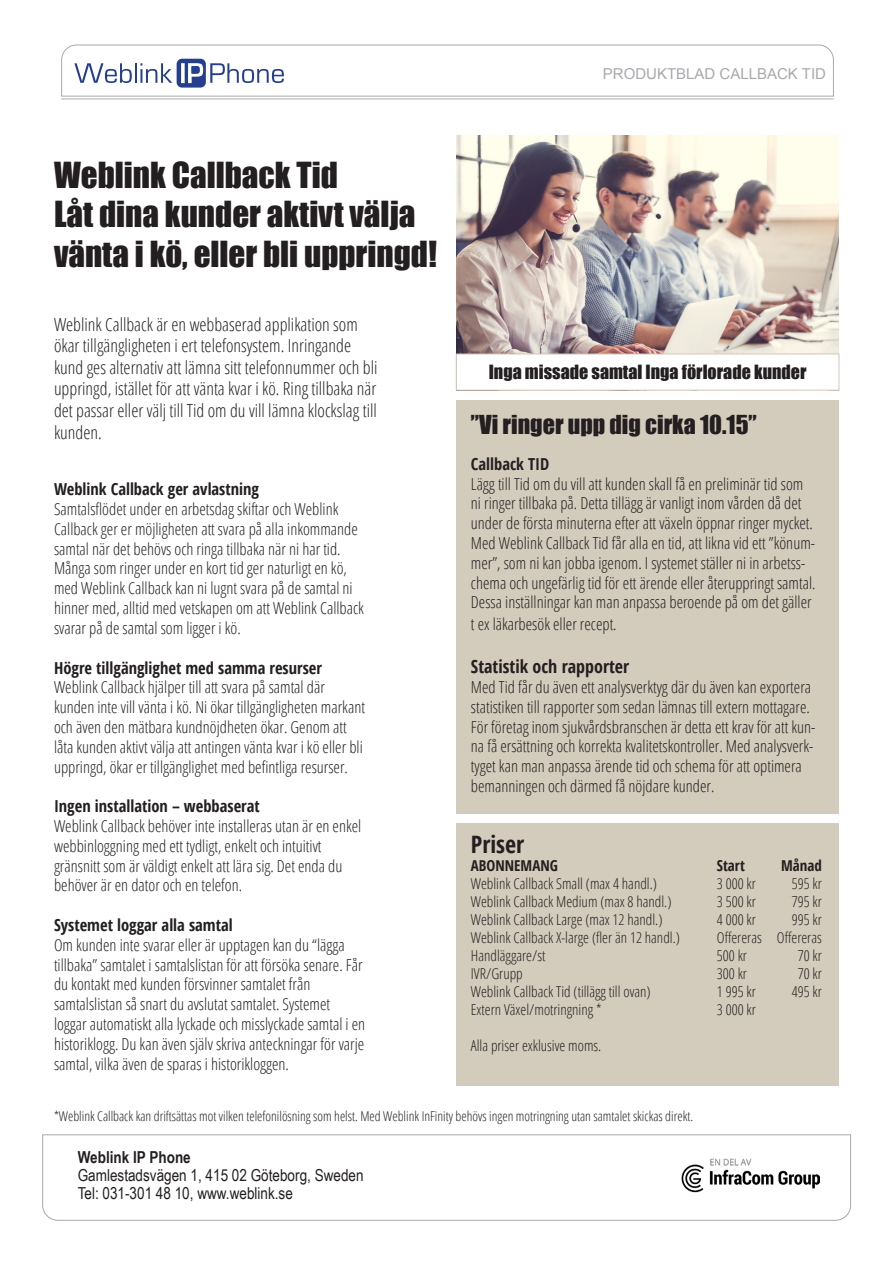
<style>
.page{position:relative;width:893px;height:1263px;background:#fff}
.page>*{position:absolute;margin:0;border:0;box-sizing:border-box;transform-origin:0 0}
.t1{font:33px "Impact";color:#231f20}
.t2{font:24px "Impact";color:#231f20}
.t3{font:700 condensed 24px "Open Sans";color:#231f20}
.t4{font:300 condensed 18px/21.6px "Open Sans";color:#231f20}
.t5{font:18px "Impact";color:#231f20}
.t6{font:700 condensed 18px "Open Sans";color:#231f20}
.t7{font:300 condensed 16.5px/19.8px "Open Sans";color:#231f20}
.t8{font:700 condensed 16.5px "Open Sans";color:#231f20}
.t9{font:16.5px "Arial Narrow";color:#231f20}
.t10{font:700 16.5px "Arial Narrow";color:#231f20}
.t11{font:300 condensed 15px "Open Sans";color:#231f20}
.t12{font:15px "Arial";color:#a8a9ad}
.t13{font:700 condensed 15px "Open Sans";color:#231f20}
.t14{font:300 condensed 13.5px "Open Sans";color:#231f20}
.s1{font-weight:700}
</style>
<div class="page">
<div style="left:456px;top:823px;width:383px;height:262px;background:#d3cbbb"></div>
<svg style="left:61px;top:45px;width:773px;height:51px"></svg>
<hr style="left:61px;top:98px;width:772px;height:2px;background:#c7c8ca">
<svg style="left:42px;top:1134px;width:809px;height:87px"></svg>
<img style="left:674px;top:1158px;width:145px;height:39px">
<div style="left:456px;top:400px;width:383px;height:413px;background:#d3cbbb"></div>
<img style="left:456px;top:135px;width:383px;height:219px">
<div style="left:456px;top:354px;width:383px;height:36px;background:#fff;border:1px solid #d3cbbb"></div>
<p class="t1" style="left:54px;top:149px;width:285px">Weblink Callback Tid</p>
<p class="t1" style="left:54px;top:189px;width:363px">Låt dina kunder aktivt välja</p>
<p class="t1" style="left:54px;top:228px;width:384px">vänta i kö, eller bli uppringd!</p>
<p class="t4" style="left:54px;top:313px;width:325px">Weblink Callback är en webbaserad applikation som ökar tillgängligheten i ert telefonsystem. Inringande kund ges alternativ att lämna sitt telefonnummer och bli uppringd, istället för att vänta kvar i kö. Ring tillbaka när det passar eller välj till Tid om du vill lämna klockslag till kunden.</p>
<p class="t8" style="left:54px;top:478px;width:207px">Weblink Callback ger avlastning</p>
<p class="t7" style="left:54px;top:499px;width:286px">Samtalsflödet under en arbetsdag skiftar och Weblink</p>
<p class="t7" style="left:54px;top:518px;width:305px">Callback ger er möjligheten att svara på alla inkommande</p>
<p class="t7" style="left:54px;top:538px;width:288px">samtal när det behövs och ringa tillbaka när ni har tid.</p>
<p class="t7" style="left:54px;top:558px;width:294px">Många som ringer under en kort tid ger naturligt en kö,</p>
<p class="t7" style="left:54px;top:578px;width:300px">med Weblink Callback kan ni lugnt svara på de samtal ni</p>
<p class="t7" style="left:54px;top:598px;width:311px">hinner med, alltid med vetskapen om att Weblink Callback</p>
<p class="t7" style="left:54px;top:617px;width:188px">svarar på de samtal som ligger i kö.</p>
<p class="t8" style="left:54px;top:656px;width:269px">Högre tillgänglighet med samma resurser</p>
<p class="t7" style="left:54px;top:677px;width:272px">Weblink Callback hjälper till att svara på samtal där</p>
<p class="t7" style="left:54px;top:697px;width:312px">kunden inte vill vänta i kö. Ni ökar tillgängligheten markant</p>
<p class="t7" style="left:54px;top:716px;width:294px">och även den mätbara kundnöjdheten ökar. Genom att</p>
<p class="t7" style="left:54px;top:736px;width:310px">låta kunden aktivt välja att antingen vänta kvar i kö eller bli</p>
<p class="t7" style="left:54px;top:756px;width:295px">uppringd, ökar er tillgänglighet med befintliga resurser.</p>
<p class="t8" style="left:54px;top:795px;width:207px">Ingen installation – webbaserat</p>
<p class="t7" style="left:54px;top:815px;width:309px">Weblink Callback behöver inte installeras utan är en enkel</p>
<p class="t7" style="left:54px;top:835px;width:269px">webbinloggning med ett tydligt, enkelt och intuitivt</p>
<p class="t7" style="left:54px;top:855px;width:290px">gränsnitt som är väldigt enkelt att lära sig. Det enda du</p>
<p class="t7" style="left:54px;top:875px;width:190px">behöver är en dator och en telefon.</p>
<p class="t8" style="left:54px;top:913px;width:180px">Systemet loggar alla samtal</p>
<p class="t7" style="left:54px;top:934px;width:292px">Om kunden inte svarar eller är upptagen kan du “lägga</p>
<p class="t7" style="left:54px;top:954px;width:310px">tillbaka” samtalet i samtalslistan för att försöka senare. Får</p>
<p class="t7" style="left:54px;top:974px;width:258px">du kontakt med kunden försvinner samtalet från</p>
<p class="t7" style="left:54px;top:994px;width:278px">samtalslistan så snart du avslutat samtalet. Systemet</p>
<p class="t7" style="left:54px;top:1013px;width:313px">loggar automatiskt alla lyckade och misslyckade samtal i en</p>
<p class="t7" style="left:54px;top:1033px;width:312px">historiklogg. Du kan även själv skriva anteckningar för varje</p>
<p class="t7" style="left:54px;top:1053px;width:237px">samtal, vilka även de sparas i historikloggen.</p>
<p class="t12" style="left:603px;top:64px;width:225px">PRODUKTBLAD CALLBACK TID</p>
<p class="t5" style="left:489px;top:358px;width:319px">Inga missade samtal Inga förlorade kunder</p>
<p class="t2" style="left:471px;top:406px;width:287px">”Vi ringer upp dig cirka 10.15”</p>
<p class="t7" style="left:471px;top:453px;width:346px"><span class="s1">Callback TID<br></span>Lägg till Tid om du vill att kunden skall få en preliminär tid som ni ringer tillbaka på. Detta tillägg är vanligt inom vården då det under de första minuterna efter att växeln öppnar ringer mycket.<br>Med Weblink Callback Tid får alla en tid, att likna vid ett ”könum&shy;mer”, som ni kan jobba igenom. I systemet ställer ni in arbetss&shy;chema och ungefärlig tid för ett ärende eller återuppringt samtal.<br>Dessa inställningar kan man anpassa beroende på om det gäller</p>
<p class="t7" style="left:471px;top:613px;width:147px">t ex läkarbesök eller recept.</p>
<p class="t6" style="left:471px;top:654px;width:160px">Statistik och rapporter</p>
<p class="t7" style="left:471px;top:676px;width:346px">Med Tid får du även ett analysverktyg där du även kan exportera statistiken till rapporter som sedan lämnas till extern mottagare.<br>För företag inom sjukvårdsbranschen är detta ett krav för att kun&shy;na få ersättning och korrekta kvalitetskontroller. Med analysverk&shy;tyget kan man anpassa ärende tid och schema för att optimera bemanningen och därmed få nöjdare kunder.</p>
<p class="t3" style="left:471px;top:827px;width:55px">Priser</p>
<p class="t13" style="left:471px;top:855px;width:89px">ABONNEMANG</p>
<p class="t13" style="left:717px;top:855px;width:29px">Start</p>
<p class="t13" style="left:781px;top:855px;width:42px">Månad</p>
<p class="t11" style="left:471px;top:873px;width:188px">Weblink Callback Small (max 4 handl.)</p>
<p class="t11" style="left:717px;top:873px;width:40px">3 000 kr</p>
<p class="t11" style="left:792px;top:873px;width:32px">595 kr</p>
<p class="t11" style="left:471px;top:891px;width:202px">Weblink Callback Medium (max 8 handl.)</p>
<p class="t11" style="left:717px;top:891px;width:40px">3 500 kr</p>
<p class="t11" style="left:792px;top:891px;width:32px">795 kr</p>
<p class="t11" style="left:471px;top:909px;width:193px">Weblink Callback Large (max 12 handl.)</p>
<p class="t11" style="left:717px;top:909px;width:40px">4 000 kr</p>
<p class="t11" style="left:792px;top:909px;width:32px">995 kr</p>
<p class="t11" style="left:471px;top:927px;width:211px">Weblink Callback X-large (fler än 12 handl.)</p>
<p class="t11" style="left:717px;top:927px;width:106px">Offereras Offereras</p>
<p class="t11" style="left:471px;top:945px;width:76px">Handläggare/st</p>
<p class="t11" style="left:717px;top:945px;width:32px">500 kr</p>
<p class="t11" style="left:798px;top:945px;width:26px">70 kr</p>
<p class="t11" style="left:471px;top:963px;width:53px">IVR/Grupp</p>
<p class="t11" style="left:717px;top:963px;width:32px">300 kr</p>
<p class="t11" style="left:798px;top:963px;width:26px">70 kr</p>
<p class="t11" style="left:471px;top:981px;width:181px">Weblink Callback Tid (tillägg till ovan)</p>
<p class="t11" style="left:717px;top:981px;width:40px">1 995 kr</p>
<p class="t11" style="left:792px;top:981px;width:32px">495 kr</p>
<p class="t11" style="left:471px;top:999px;width:132px">Extern Växel/motringning *</p>
<p class="t11" style="left:717px;top:999px;width:40px">3 000 kr</p>
<p class="t11" style="left:471px;top:1035px;width:132px">Alla priser exklusive moms.</p>
<p class="t14" style="left:54px;top:1107px;width:641px">*Weblink Callback kan driftsättas mot vilken telefonilösning som helst. Med Weblink InFinity behövs ingen motringning utan samtalet skickas direkt.</p>
<p class="t10" style="left:78px;top:1145px;width:115px">Weblink IP Phone</p>
<p class="t9" style="left:78px;top:1163px;width:287px">Gamlestadsvägen 1, 415 02 Göteborg, Sweden</p>
<p class="t9" style="left:78px;top:1181px;width:217px">Tel: 031-301 48 10, www.weblink.se</p>
</div>
